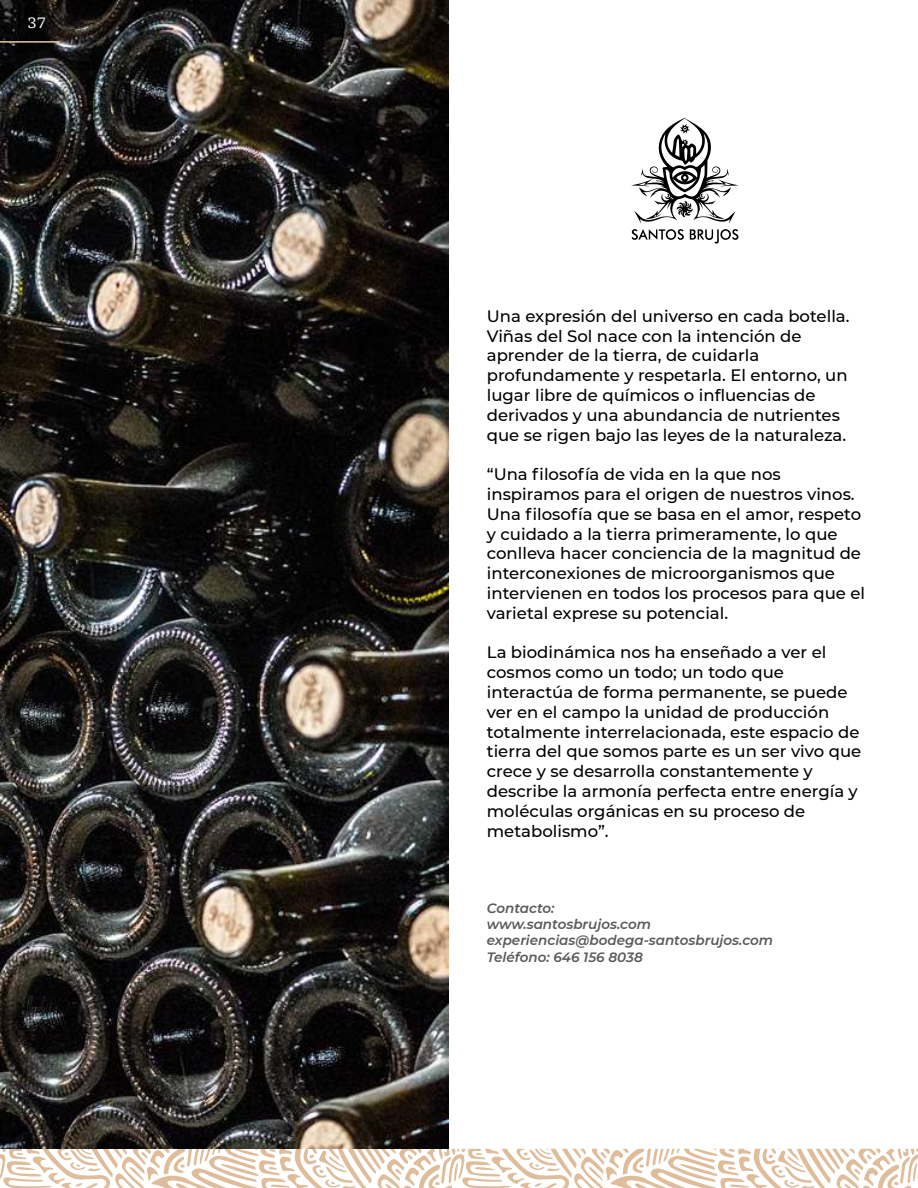
<style>
.page{position:relative;width:918px;height:1188px;background:#fff}
.page>*{position:absolute;margin:0;border:0;box-sizing:border-box;transform-origin:0 0}
.t1{font:500 16.5px/19.8px "Montserrat";color:#000}
.t2{font:15px "GMX";color:#fff}
.t3{font:italic 600 13.5px/16.2px "Montserrat";color:#58595b}
</style>
<div class="page">
<svg style="left:0;top:1149px;width:918px;height:39px"></svg>
<svg style="left:690px;top:229px;width:49px;height:15px"></svg>
<svg style="left:632px;top:229px;width:52px;height:11px"></svg>
<svg style="left:631px;top:118px;width:108px;height:105px"></svg>
<img style="left:0;top:0;width:449px;height:1149px">
<hr style="left:0;top:41px;width:60px;height:2px;background:#e4c9a3">
<p class="t2" style="left:28px;top:14px;width:20px">37</p>
<p class="t1" style="left:487px;top:305px;width:364px">Una expresión del universo en cada botella.<br>Viñas del Sol nace con la intención de aprender de la tierra, de cuidarla profundamente y respetarla. El entorno, un lugar libre de químicos o influencias de derivados y una abundancia de nutrientes que se rigen bajo las leyes de la naturaleza.</p>
<p class="t1" style="left:487px;top:464px;width:380px">“Una filosofía de vida en la que nos inspiramos para el origen de nuestros vinos.<br>Una filosofía que se basa en el amor, respeto y cuidado a la tierra primeramente, lo que conlleva hacer conciencia de la magnitud de interconexiones de microorganismos que intervienen en todos los procesos para que el varietal exprese su potencial.</p>
<p class="t1" style="left:487px;top:642px;width:376px">La biodinámica nos ha enseñado a ver el cosmos como un todo; un todo que interactúa de forma permanente, se puede ver en el campo la unidad de producción totalmente interrelacionada, este espacio de tierra del que somos parte es un ser vivo que crece y se desarrolla constantemente y describe la armonía perfecta entre energía y moléculas orgánicas en su proceso de metabolismo”.</p>
<p class="t3" style="left:487px;top:900px;width:288px">Contacto:<br>www.santosbrujos.com experiencias@bodega-santosbrujos.com<br>Teléfono: 646 156 8038</p>
</div>
